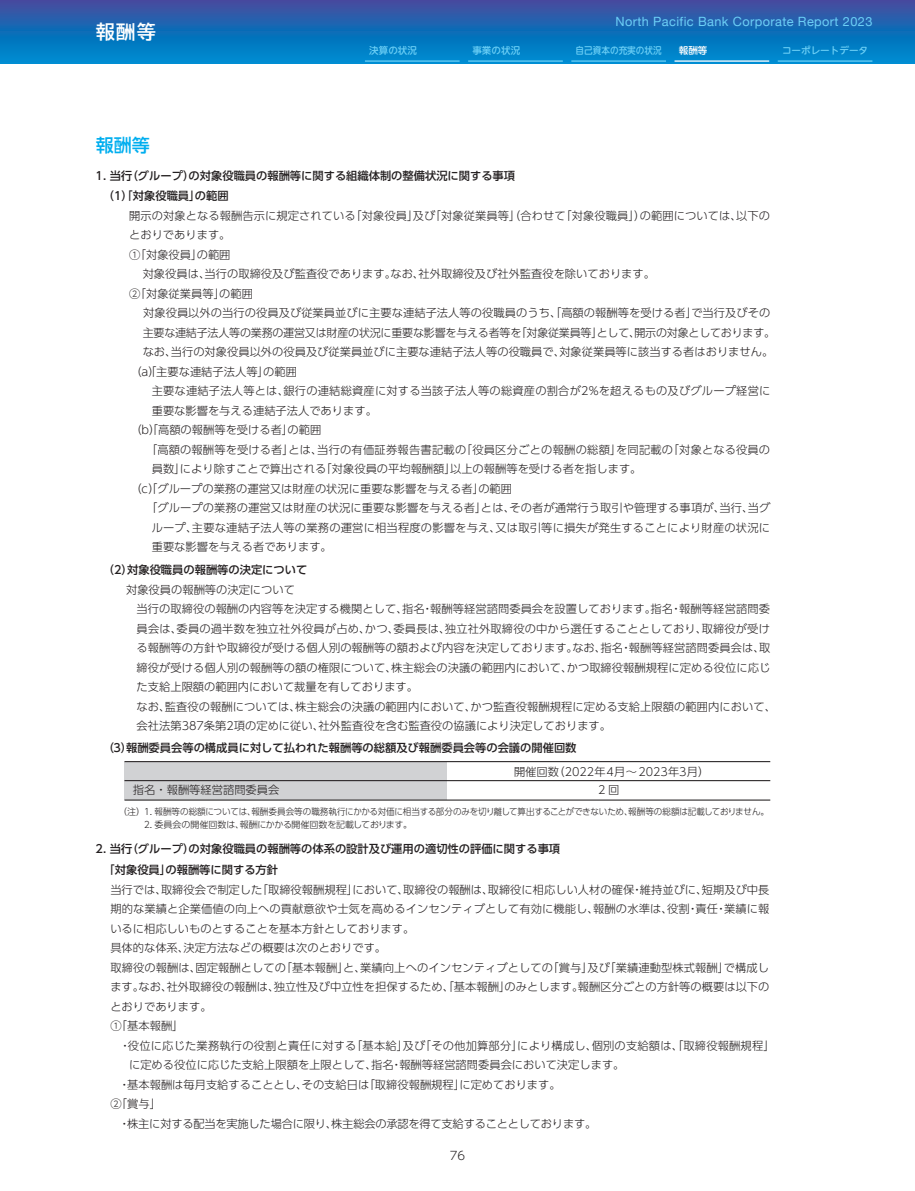
<style>
.page{position:relative;width:915px;height:1191px;background:#fff}
.page>*{position:absolute;margin:0;border:0;box-sizing:border-box;transform-origin:0 0}
.t1{font:700 19.2px "BIZUD Gothic";color:#fff}
.t2{font:500 18px "UD Shin Go Pro";color:#00aeef}
.t3{font:12.75px "Helvetica Neue";letter-spacing:.03em;color:#6bcff6}
.t4{font:300 11.7px "UD Shin Go Pro";color:#231f20}
.t5{font:300 11.25px/19.5px "UD Shin Go Pro";letter-spacing:.005em;color:#231f20}
.t6{font:500 11.25px/20.4px "UD Shin Go Pro";color:#231f20}
.t7{font:300 11.25px "UD Shin Go Pro";letter-spacing:-.02em;color:#231f20}
.t8{font:500 9.6px "UD Shin M Go Pro";color:#6bcff6}
.t9{font:500 9.6px "UD Shin M Go Pro";color:#6bcff6;scale:.9 1}
.t10{font:500 9.6px "UD Shin M Go Pro";color:#fff}
.t11{font:300 9px/13.5px "UD Shin Go Pro";letter-spacing:-.02em;color:#231f20}
</style>
<div class="page">
<svg style="left:0;top:0;width:914px;height:64px;background:#166cb7"></svg>
<div style="left:124px;top:762px;width:323px;height:38px;background:#d1d2d4"></div>
<hr style="left:124px;top:761px;width:646px;height:1px;background:#231f20">
<hr style="left:124px;top:780px;width:646px;height:1px;background:#231f20">
<hr style="left:124px;top:799px;width:646px;height:1px;background:#231f20">
<hr style="left:365px;top:60px;width:94px;height:2px;background:#6bcff6">
<hr style="left:468px;top:60px;width:94px;height:2px;background:#6bcff6">
<hr style="left:571px;top:60px;width:94px;height:2px;background:#6bcff6">
<hr style="left:777px;top:60px;width:95px;height:2px;background:#6bcff6">
<hr style="left:674px;top:60px;width:95px;height:2px;background:#fff">
<p class="t1" style="left:96px;top:22px;width:62px">報酬等</p>
<h2 class="t2" style="left:96px;top:130px;width:55px">報酬等</h2>
<p class="t3" style="left:615px;top:12px;width:258px">North Pacific Bank Corporate Report 2023</p>
<p class="t8" style="left:369px;top:43px;width:49px">決算の状況</p>
<p class="t8" style="left:472px;top:43px;width:49px">事業の状況</p>
<p class="t9" style="left:575px;top:43px;width:97px">自己資本の充実の状況</p>
<p class="t10" style="left:678px;top:43px;width:30px">報酬等</p>
<p class="t8" style="left:781px;top:43px;width:88px">コーポレートデータ</p>
<p class="t6" style="left:103px;top:165px;width:413px;text-indent:-7px">1．当行（グループ）の対象役職員の報酬等に関する組織体制の整備状況に関する事項（1）「対象役職員」の範囲</p>
<p class="t5" style="left:129px;top:205px;width:642px">開示の対象となる報酬告示に規定されている「対象役員」及び「対象従業員等」（合わせて「対象役職員」）の範囲については、以下の</p>
<p class="t5" style="left:129px;top:225px;width:103px">とおりであります。</p>
<p class="t5" style="left:129px;top:244px;width:103px">①「対象役員」の範囲</p>
<p class="t5" style="left:143px;top:264px;width:513px">対象役員は、当行の取締役及び監査役であります。なお、社外取締役及び社外監査役を除いております。</p>
<p class="t5" style="left:129px;top:283px;width:125px">②「対象従業員等」の範囲</p>
<p class="t5" style="left:143px;top:303px;width:628px">対象役員以外の当行の役員及び従業員並びに主要な連結子法人等の役職員のうち、「高額の報酬等を受ける者」で当行及びその</p>
<p class="t7" style="left:143px;top:323px;width:633px">主要な連結子法人等の業務の運営又は財産の状況に重要な影響を与える者等を「対象従業員等」として、開示の対象としております。</p>
<p class="t5" style="left:143px;top:342px;width:632px">なお、当行の対象役員以外の役員及び従業員並びに主要な連結子法人等の役職員で、対象従業員等に該当する者はおりません。</p>
<p class="t5" style="left:130px;top:361px;width:168px">（a「主要な連結子法人等」の範囲</p>
<p class="t5" style="left:148px;top:361px;width:13px">）</p>
<p class="t5" style="left:152px;top:381px;width:620px">主要な連結子法人等とは、銀行の連結総資産に対する当該子法人等の総資産の割合が2%を超えるもの及びグループ経営に</p>
<p class="t5" style="left:152px;top:400px;width:226px">重要な影響を与える連結子法人であります。</p>
<p class="t5" style="left:130px;top:420px;width:192px">（b「高額の報酬等を受ける者」の範囲</p>
<p class="t5" style="left:149px;top:420px;width:13px">）</p>
<p class="t5" style="left:146px;top:439px;width:625px">「高額の報酬等を受ける者」とは、当行の有価証券報告書記載の「役員区分ごとの報酬の総額」を同記載の「対象となる役員の</p>
<p class="t5" style="left:152px;top:459px;width:491px">員数」により除すことで算出される「対象役員の平均報酬額」以上の報酬等を受ける者を指します。</p>
<p class="t5" style="left:130px;top:478px;width:383px">（c「グループの業務の運営又は財産の状況に重要な影響を与える者」の範囲</p>
<p class="t5" style="left:148px;top:478px;width:13px">）</p>
<p class="t5" style="left:146px;top:498px;width:625px">「グループの業務の運営又は財産の状況に重要な影響を与える者」とは、その者が通常行う取引や管理する事項が、当行、当グ</p>
<p class="t5" style="left:152px;top:517px;width:619px">ループ、主要な連結子法人等の業務の運営に相当程度の影響を与え、又は取引等に損失が発生することにより財産の状況に</p>
<p class="t5" style="left:152px;top:537px;width:181px">重要な影響を与える者であります。</p>
<p class="t6" style="left:103px;top:559px;width:206px">（2）対象役職員の報酬等の決定について</p>
<p class="t5" style="left:137px;top:579px;width:640px;text-indent:-10px">対象役員の報酬等の決定について<br>当行の取締役の報酬の内容等を決定する機関として、指名・報酬等経営諮問委員会を設置しております。指名・報酬等経営諮問委員会は、委員の過半数を独立社外役員が占め、かつ、委員長は、独立社外取締役の中から選任することとしており、取締役が受ける報酬等の方針や取締役が受ける個人別の報酬等の額および内容を決定しております。なお、指名・報酬等経営諮問委員会は、取締役が受ける個人別の報酬等の額の権限について、株主総会の決議の範囲内において、かつ取締役報酬規程に定める役位に応じた支給上限額の範囲内において裁量を有しております。<br>なお、監査役の報酬については、株主総会の決議の範囲内において、かつ監査役報酬規程に定める支給上限額の範囲内において、会社法第387条第2項の定めに従い、社外監査役を含む監査役の協議により決定しております。</p>
<p class="t6" style="left:103px;top:737px;width:475px">（3）報酬委員会等の構成員に対して払われた報酬等の総額及び報酬委員会等の会議の開催回数</p>
<p class="t5" style="left:514px;top:761px;width:197px">開催回数（2022年4月～2023年3月）</p>
<p class="t5" style="left:133px;top:780px;width:148px">指名・報酬等経営諮問委員会</p>
<p class="t5" style="left:598px;top:780px;width:23px">2回</p>
<p class="t11" style="left:143px;top:804px;width:627px;text-indent:-24px">（注）１．報酬等の総額については、報酬委員会等の職務執行にかかる対価に相当する部分のみを切り離して算出することができないため、報酬等の総額は記載しておりません。<br>２．委員会の開催回数は、報酬にかかる開催回数を記載しております。</p>
<p class="t6" style="left:104px;top:837px;width:458px;line-height:21.3px;text-indent:-8px">2．当行（グループ）の対象役職員の報酬等の体系の設計及び運用の適切性の評価に関する事項「対象役員」の報酬等に関する方針</p>
<p class="t5" style="left:110px;top:879px;width:660px">当行では、取締役会で制定した「取締役報酬規程」において、取締役の報酬は、取締役に相応しい人材の確保・維持並びに、短期及び中長期的な業績と企業価値の向上への貢献意欲や士気を高めるインセンティブとして有効に機能し、報酬の水準は、役割・責任・業績に報いるに相応しいものとすることを基本方針としております。<br>具体的な体系、決定方法などの概要は次のとおりです。<br>取締役の報酬は、固定報酬としての「基本報酬」と、業績向上へのインセンティブとしての「賞与」及び「業績連動型株式報酬」で構成します。なお、社外取締役の報酬は、独立性及び中立性を担保するため、「基本報酬」のみとします。報酬区分ごとの方針等の概要は以下のとおりであります。<br>①「基本報酬」</p>
<p class="t5" style="left:119px;top:1035px;width:656px">・役位に応じた業務執行の役割と責任に対する「基本給」及び「その他加算部分」により構成し、個別の支給額は、「取締役報酬規程」</p>
<p class="t5" style="left:129px;top:1054px;width:496px">に定める役位に応じた支給上限額を上限として、指名・報酬等経営諮問委員会において決定します。</p>
<p class="t5" style="left:119px;top:1074px;width:443px">・基本報酬は毎月支給することとし、その支給日は「取締役報酬規程」に定めております。</p>
<p class="t5" style="left:110px;top:1093px;width:52px">②「賞与」</p>
<p class="t7" style="left:119px;top:1114px;width:479px">・株主に対する配当を実施した場合に限り、株主総会の承認を得て支給することとしております。</p>
<p class="t4" style="left:449px;top:1145px;width:17px">76</p>
</div>
